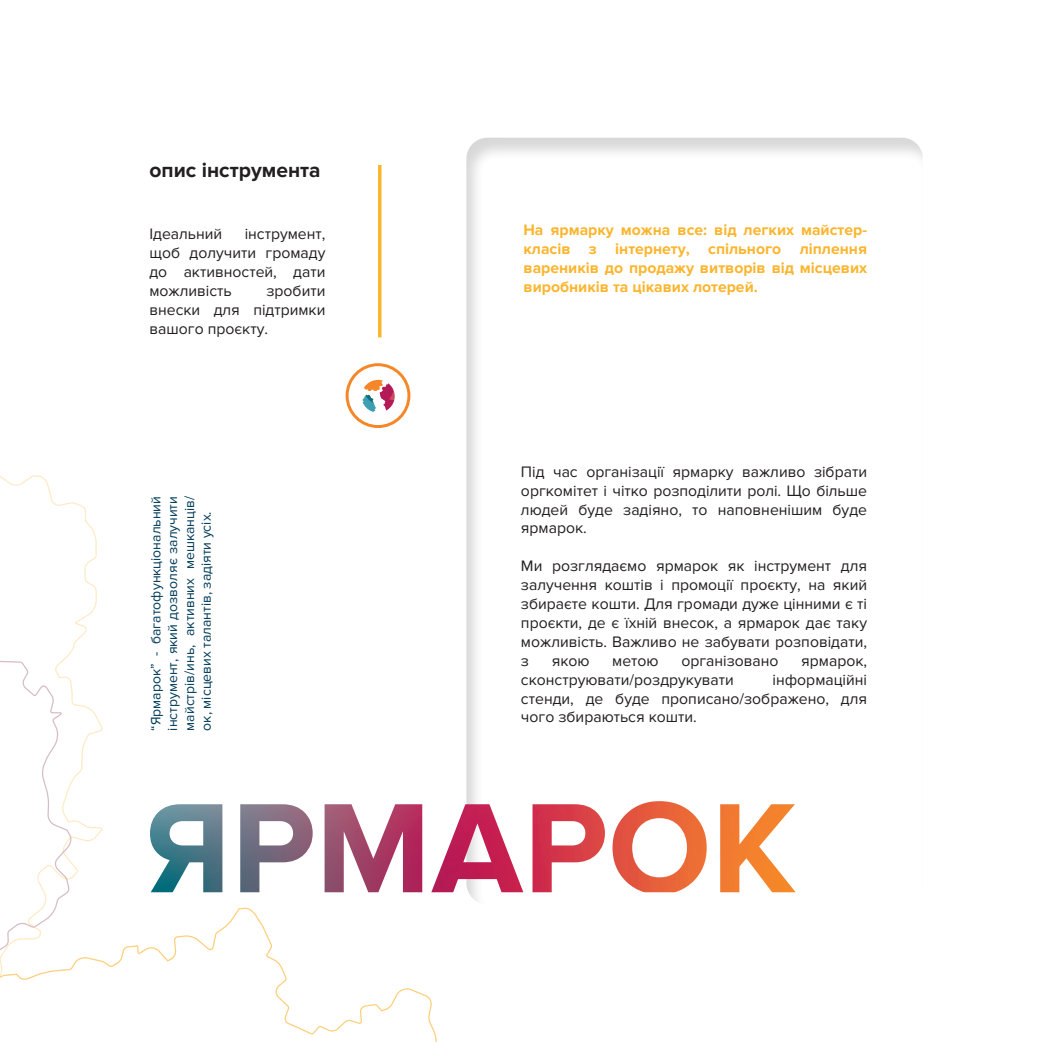
<style>
.page{position:relative;width:1042px;height:1042px;background:#fff}
.page>*{position:absolute;margin:0;border:0;box-sizing:border-box;transform-origin:0 0}
.t1{font:700 21px "Proxima Nova";color:#231f20}
.t2{font:15.75px/18.9px "Proxima Nova";color:#231f20;text-align:justify}
.t3{font:700 15.75px/18.9px "Proxima Nova";color:#fcb52e;text-align:justify}
.t4{font:14px/16.8px "Proxima Nova";color:#013b59;text-align:justify}
</style>
<div class="page">
<div style="left:346px;top:363px;width:64px;height:65px;border:3px solid #f58728;border-radius:50%"></div>
<svg style="left:355px;top:374px;width:46px;height:45px"></svg>
<hr style="left:378px;top:165px;width:3px;height:172px;background:#fcb52e">
<img style="left:150px;top:804px;width:72px;height:88px">
<img style="left:240px;top:804px;width:73px;height:88px">
<img style="left:324px;top:804px;width:98px;height:88px">
<img style="left:431px;top:804px;width:92px;height:88px">
<img style="left:532px;top:804px;width:73px;height:88px">
<img style="left:612px;top:801px;width:95px;height:91px">
<img style="left:720px;top:804px;width:75px;height:88px">
<svg style="left:0;top:475px;width:103px;height:431px"></svg>
<svg style="left:0;top:906px;width:437px;height:136px"></svg>
<p class="t1" style="left:149px;top:157px;width:173px">опис інструмента</p>
<p class="t2" style="left:149px;top:225px;width:74px">Ідеальний</p>
<p class="t2" style="left:149px;top:225px;width:177px;text-indent:95px">інструмент, щоб долучити громаду до активностей, дати можливість</p>
<p class="t2" style="left:149px;top:281px;width:177px;text-indent:117px">зробити внески для підтримки вашого проєкту.</p>
<p class="t4" style="left:148px;top:730px;width:236px;rotate:-90deg">“Ярмарок” - багатофункціональний інструмент, який дозволяє залучити майстрів/инь, активних мешканців/ ок, місцевих талантів, задіяти усіх.</p>
<p class="t3" style="left:523px;top:221px;width:345px">На ярмарку можна все: від легких майстер&shy;класів з інтернету, спільного ліплення вареників до продажу витворів від місцевих виробників та цікавих лотерей.</p>
<p class="t2" style="left:521px;top:462px;width:348px">Під час організації ярмарку важливо зібрати оргкомітет і чітко розподілити ролі. Що більше людей буде задіяно, то наповненішим буде ярмарок.</p>
<p class="t2" style="left:521px;top:557px;width:348px">Ми розглядаємо ярмарок як інструмент для залучення коштів і промоції проєкту, на який збираєте кошти. Для громади дуже цінними є ті проєкти, де є їхній внесок, а ярмарок дає таку можливість. Важливо не забувати розповідати, з</p>
<p class="t2" style="left:552px;top:651px;width:39px">якою</p>
<p class="t2" style="left:612px;top:651px;width:48px">метою</p>
<p class="t2" style="left:681px;top:651px;width:99px">організовано</p>
<p class="t2" style="left:801px;top:651px;width:67px">ярмарок,</p>
<p class="t2" style="left:521px;top:670px;width:214px">сконструювати/роздрукувати</p>
<p class="t2" style="left:521px;top:670px;width:348px;text-indent:251px">інформаційні стенди, де буде прописано/зображено, для чого збираються кошти.</p>
</div>
